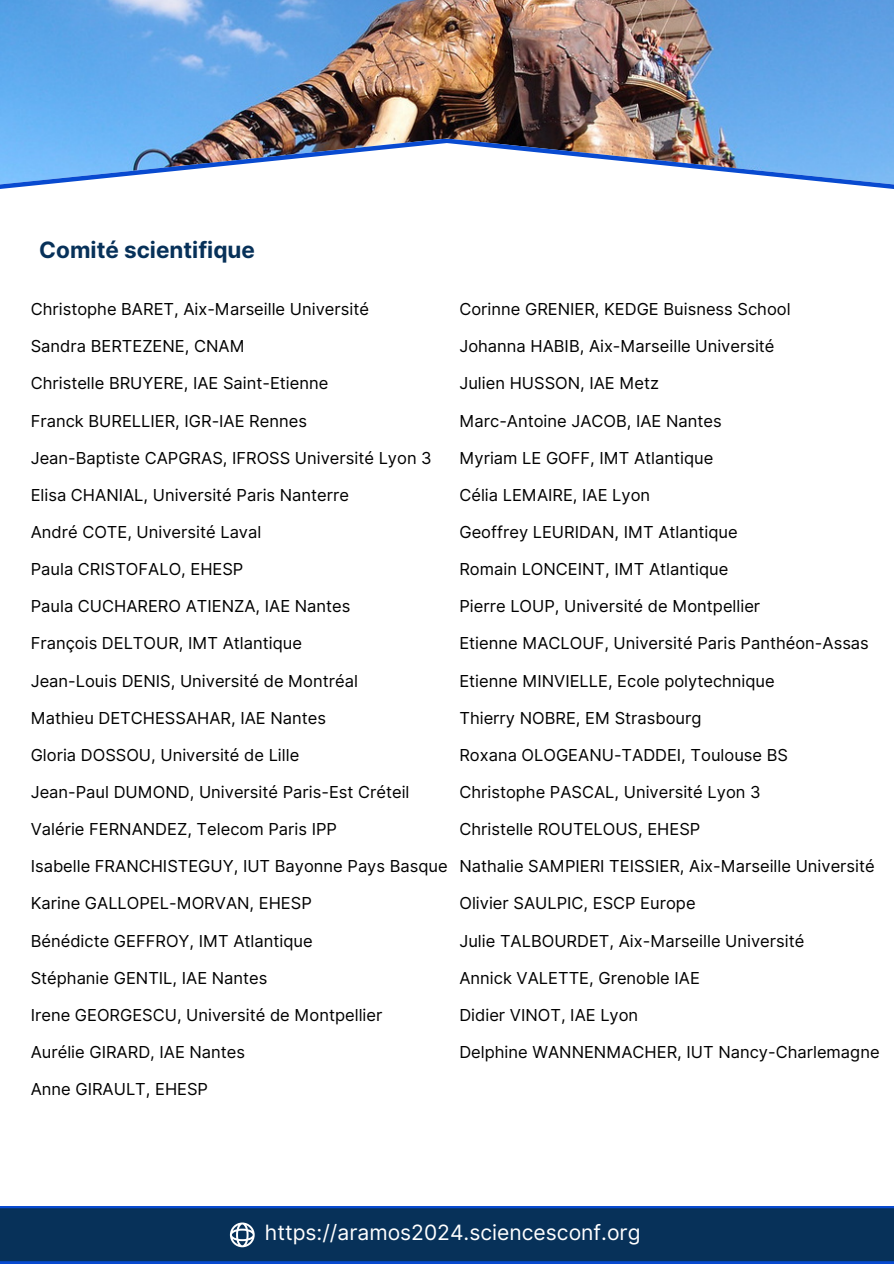
<style>
.page{position:relative;width:894px;height:1264px;background:#fff}
.page>*{position:absolute;margin:0;border:0;box-sizing:border-box;transform-origin:0 0}
.t1{font:700 22.5px "Inter";color:#073159}
.t2{font:21.15px "Inter";color:#fff}
.t3{font:16.5px "Inter";color:#000}
</style>
<div class="page">
<img style="left:0;top:0;width:893px;height:138px">
<img style="left:0;top:139px;width:893px;height:50px">
<svg style="left:0;top:1206px;width:893px;height:57px;background:#073261"></svg>
<svg style="left:230px;top:1222px;width:24px;height:25px"></svg>
<p class="t1" style="left:39px;top:236px;width:217px">Comité scientifique</p>
<p class="t3" style="left:31px;top:299px;width:339px">Christophe BARET, Aix-Marseille Université</p>
<p class="t3" style="left:459px;top:299px;width:332px">Corinne GRENIER, KEDGE Buisness School</p>
<p class="t3" style="left:31px;top:336px;width:215px">Sandra BERTEZENE, CNAM</p>
<p class="t3" style="left:459px;top:336px;width:316px">Johanna HABIB, Aix-Marseille Université</p>
<p class="t3" style="left:31px;top:373px;width:299px">Christelle BRUYERE, IAE Saint-Etienne</p>
<p class="t3" style="left:459px;top:373px;width:201px">Julien HUSSON, IAE Metz</p>
<p class="t3" style="left:31px;top:410px;width:278px">Franck BURELLIER, IGR-IAE Rennes</p>
<p class="t3" style="left:459px;top:410px;width:264px">Marc-Antoine JACOB, IAE Nantes</p>
<p class="t3" style="left:31px;top:448px;width:402px">Jean-Baptiste CAPGRAS, IFROSS Université Lyon 3</p>
<p class="t3" style="left:459px;top:448px;width:255px">Myriam LE GOFF, IMT Atlantique</p>
<p class="t3" style="left:31px;top:485px;width:320px">Elisa CHANIAL, Université Paris Nanterre</p>
<p class="t3" style="left:459px;top:485px;width:192px">Célia LEMAIRE, IAE Lyon</p>
<p class="t3" style="left:31px;top:522px;width:232px">André COTE, Université Laval</p>
<p class="t3" style="left:459px;top:522px;width:280px">Geoffrey LEURIDAN, IMT Atlantique</p>
<p class="t3" style="left:31px;top:559px;width:214px">Paula CRISTOFALO, EHESP</p>
<p class="t3" style="left:459px;top:559px;width:270px">Romain LONCEINT, IMT Atlantique</p>
<p class="t3" style="left:31px;top:596px;width:321px">Paula CUCHARERO ATIENZA, IAE Nantes</p>
<p class="t3" style="left:459px;top:596px;width:302px">Pierre LOUP, Université de Montpellier</p>
<p class="t3" style="left:31px;top:633px;width:273px">François DELTOUR, IMT Atlantique</p>
<p class="t3" style="left:459px;top:633px;width:411px">Etienne MACLOUF, Université Paris Panthéon-Assas</p>
<p class="t3" style="left:31px;top:670px;width:328px">Jean-Louis DENIS, Université de Montréal</p>
<p class="t3" style="left:459px;top:670px;width:317px">Etienne MINVIELLE, Ecole polytechnique</p>
<p class="t3" style="left:31px;top:707px;width:297px">Mathieu DETCHESSAHAR, IAE Nantes</p>
<p class="t3" style="left:459px;top:707px;width:243px">Thierry NOBRE, EM Strasbourg</p>
<p class="t3" style="left:31px;top:745px;width:270px">Gloria DOSSOU, Université de Lille</p>
<p class="t3" style="left:459px;top:745px;width:330px">Roxana OLOGEANU-TADDEI, Toulouse BS</p>
<p class="t3" style="left:31px;top:782px;width:380px">Jean-Paul DUMOND, Université Paris-Est Créteil</p>
<p class="t3" style="left:459px;top:782px;width:302px">Christophe PASCAL, Université Lyon 3</p>
<p class="t3" style="left:31px;top:819px;width:308px">Valérie FERNANDEZ, Telecom Paris IPP</p>
<p class="t3" style="left:459px;top:819px;width:242px">Christelle ROUTELOUS, EHESP</p>
<p class="t3" style="left:31px;top:856px;width:418px">Isabelle FRANCHISTEGUY, IUT Bayonne Pays Basque</p>
<p class="t3" style="left:459px;top:856px;width:416px">Nathalie SAMPIERI TEISSIER, Aix-Marseille Université</p>
<p class="t3" style="left:31px;top:893px;width:282px">Karine GALLOPEL-MORVAN, EHESP</p>
<p class="t3" style="left:459px;top:893px;width:237px">Olivier SAULPIC, ESCP Europe</p>
<p class="t3" style="left:31px;top:930px;width:283px">Bénédicte GEFFROY, IMT Atlantique</p>
<p class="t3" style="left:459px;top:930px;width:346px">Julie TALBOURDET, Aix-Marseille Université</p>
<p class="t3" style="left:31px;top:967px;width:238px">Stéphanie GENTIL, IAE Nantes</p>
<p class="t3" style="left:459px;top:967px;width:242px">Annick VALETTE, Grenoble IAE</p>
<p class="t3" style="left:31px;top:1004px;width:353px">Irene GEORGESCU, Université de Montpellier</p>
<p class="t3" style="left:459px;top:1004px;width:180px">Didier VINOT, IAE Lyon</p>
<p class="t3" style="left:31px;top:1042px;width:216px">Aurélie GIRARD, IAE Nantes</p>
<p class="t3" style="left:459px;top:1042px;width:421px">Delphine WANNENMACHER, IUT Nancy-Charlemagne</p>
<p class="t3" style="left:31px;top:1079px;width:179px">Anne GIRAULT, EHESP</p>
<h1 class="t2" style="left:265px;top:1219px;width:377px">https://aramos2024.sciencesconf.org</h1>
</div>
